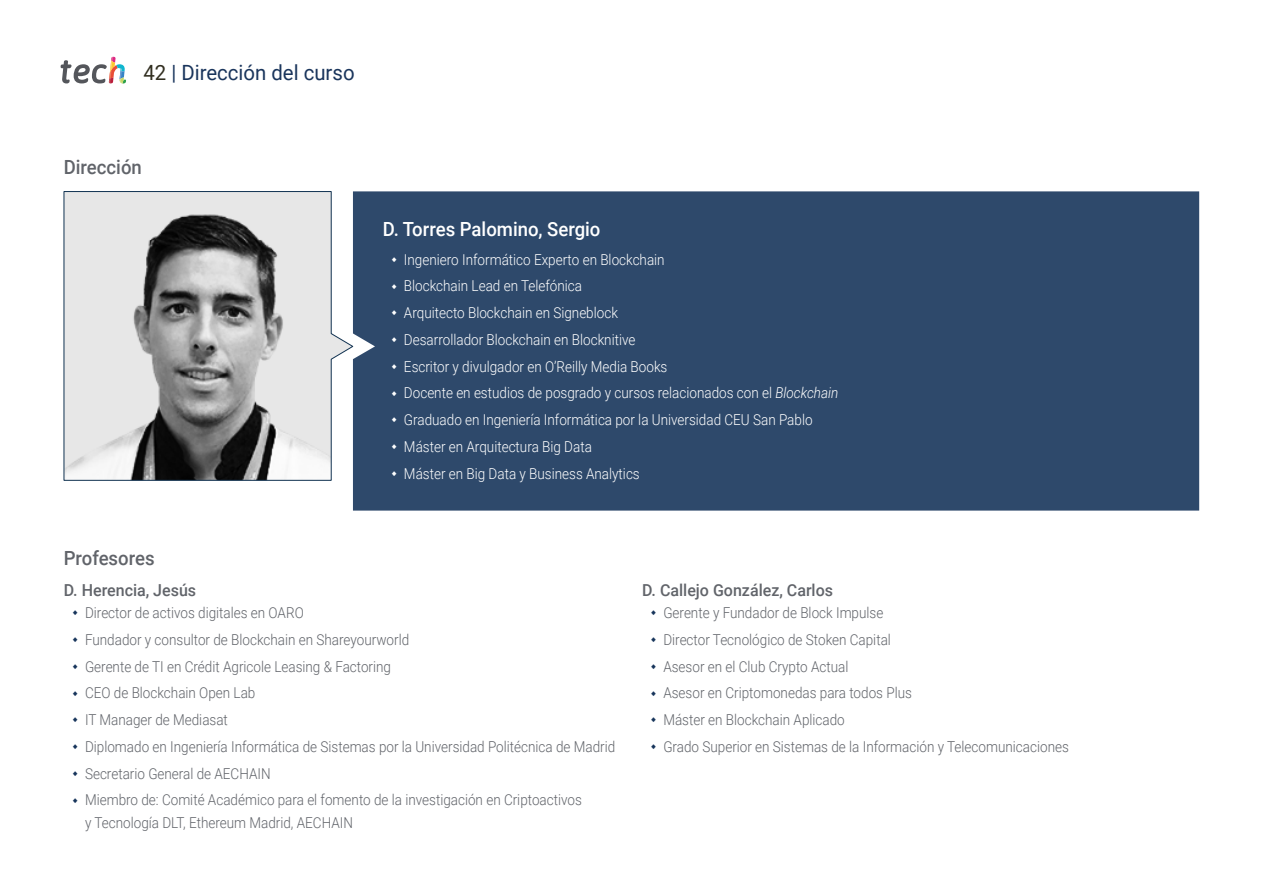
<style>
.page{position:relative;width:1263px;height:893px;background:#fff}
.page>*{position:absolute;margin:0;border:0;box-sizing:border-box;transform-origin:0 0}
.t1{font:21px "Roboto";color:#1a355c}
.t2{font:500 19.5px "Roboto";color:#fff;scale:.95 1}
.t3{font:500 19.5px "Roboto";color:#61646a;scale:.95 1}
.t4{font:500 16.5px "Roboto";color:#61646a}
.t5{font:300 15px/26.7px "Roboto";color:#61646a;scale:.9 1}
.t6{font:300 15px/26.7px "Roboto";color:#fff;scale:.9 1}
.s1{color:#312e20}
.s2{font-style:italic}
</style>
<div class="page">
<svg style="left:61px;top:57px;width:65px;height:27px"></svg>
<div style="left:353px;top:191px;width:846px;height:320px;background:#2e496b"></div>
<svg style="left:64px;top:191px;width:289px;height:290px"></svg>
<svg style="left:392px;top:257px;width:5px;height:5px"></svg>
<svg style="left:392px;top:284px;width:5px;height:5px"></svg>
<svg style="left:392px;top:310px;width:5px;height:5px"></svg>
<svg style="left:392px;top:337px;width:5px;height:5px"></svg>
<svg style="left:392px;top:364px;width:5px;height:5px"></svg>
<svg style="left:392px;top:391px;width:5px;height:5px"></svg>
<svg style="left:392px;top:417px;width:5px;height:5px"></svg>
<svg style="left:392px;top:444px;width:5px;height:5px"></svg>
<svg style="left:392px;top:471px;width:5px;height:5px"></svg>
<h1 class="t1" style="left:144px;top:57px;width:213px"><span class="s1">42</span> | Dirección del curso</h1>
<h2 class="t3" style="left:64px;top:154px;width:84px">Dirección</h2>
<h2 class="t3" style="left:64px;top:544px;width:97px">Profesores</h2>
<h2 class="t2" style="left:383px;top:215px;width:231px">D. Torres Palomino, Sergio</h2>
<p class="t6" style="left:404px;top:245px;width:484px">Ingeniero Informático Experto en Blockchain<br>Blockchain Lead en Telefónica<br>Arquitecto Blockchain en Signeblock<br>Desarrollador Blockchain en Blocknitive<br>Escritor y divulgador en O’Reilly Media Books<br>Docente en estudios de posgrado y cursos relacionados con el <span class="s2">Blockchain </span>Graduado en Ingeniería Informática por la Universidad CEU San Pablo Máster en Arquitectura Big Data<br>Máster en Big Data y Business Analytics</p>
<p class="t4" style="left:64px;top:578px;width:134px">D. Herencia, Jesús</p>
<p class="t5" style="left:85px;top:599px;width:591px">Director de activos digitales en OARO<br>Fundador y consultor de Blockchain en Shareyourworld<br>Gerente de TI en Crédit Agricole Leasing &amp; Factoring<br>CEO de Blockchain Open Lab<br>IT Manager de Mediasat<br>Diplomado en Ingeniería Informática de Sistemas por la Universidad Politécnica de Madrid Secretario General de AECHAIN<br>Miembro de: Comité Académico para el fomento de la investigación en Criptoactivos</p>
<p class="t5" style="left:85px;top:809px;width:299px">y Tecnología DLT, Ethereum Madrid, AECHAIN</p>
<p class="t4" style="left:642px;top:578px;width:192px">D. Callejo González, Carlos</p>
<p class="t5" style="left:663px;top:599px;width:452px">Gerente y Fundador de Block Impulse<br>Director Tecnológico de Stoken Capital<br>Asesor en el Club Crypto Actual<br>Asesor en Criptomonedas para todos Plus<br>Máster en Blockchain Aplicado<br>Grado Superior en Sistemas de la Información y Telecomunicaciones</p>
</div>
